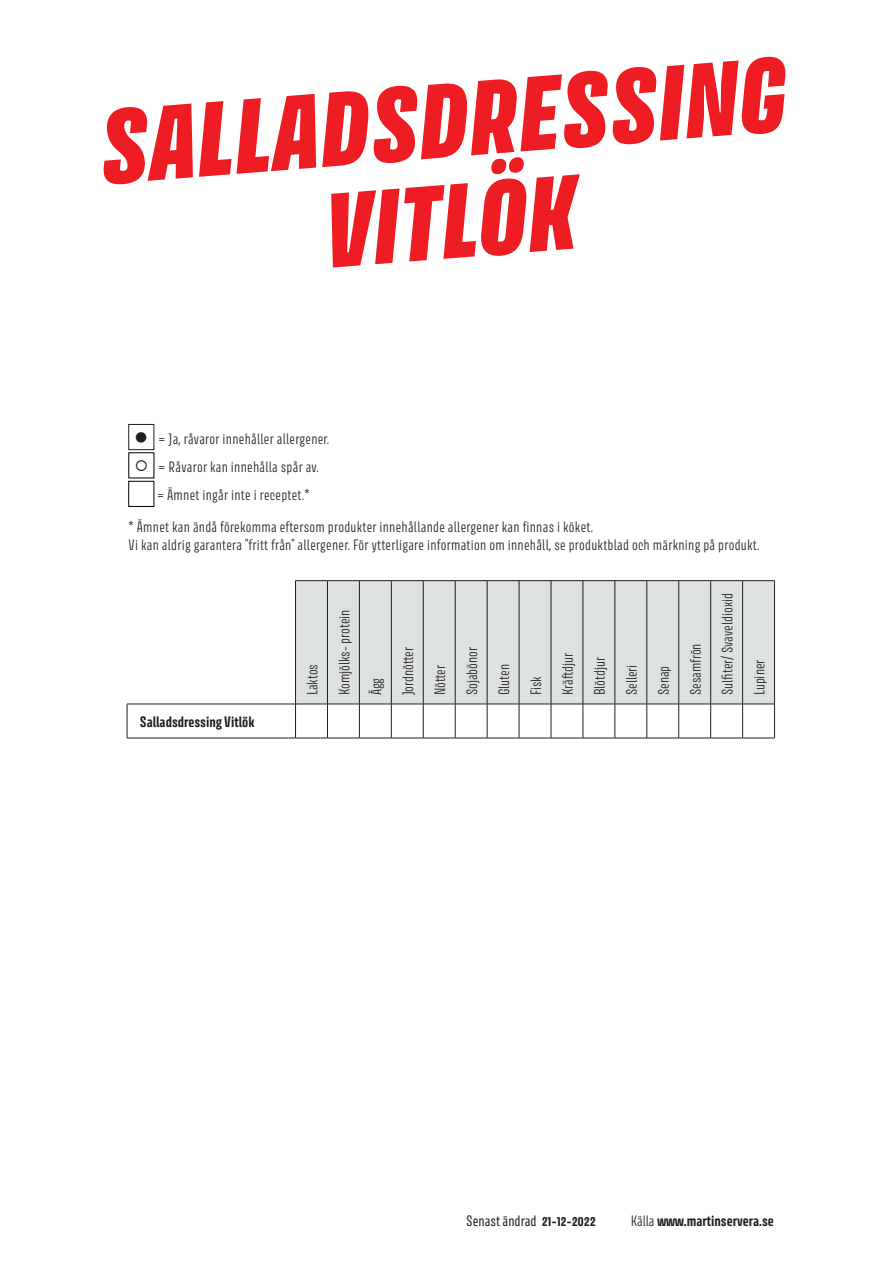
<style>
.page{position:relative;width:893px;height:1263px;background:#fff}
.page>*{position:absolute;margin:0;border:0;box-sizing:border-box;transform-origin:0 0}
.t1{font:93.75px "Avory I Latn Bl It";color:#ee1d23}
.t2{font:18px "Wingdings";color:#231f20}
.t3{font:300 13.5px "Avory I Latn";letter-spacing:.02em;color:#231f20}
.t4{font:300 13.5px "Avory I Latn";color:#231f20}
.t5{font:700 13.5px "Avory I Latn";color:#231f20}
.t6{font:13.5px "Avory I Latn";color:#231f20}
.s1{font-weight:700}
.s2{font-weight:300}
</style>
<div class="page">
<div style="left:129px;top:424px;width:25px;height:26px;border:1px solid #231f20"></div>
<div style="left:129px;top:481px;width:25px;height:26px;border:1px solid #000"></div>
<div style="left:296px;top:581px;width:478px;height:123px;background:#dde1e0"></div>
<svg style="left:128px;top:705px;width:646px;height:33px"></svg>
<hr style="left:327px;top:580px;width:32px;height:1px;background:#231f20">
<hr style="left:583px;top:581px;width:1px;height:123px;background:#231f20">
<hr style="left:615px;top:581px;width:1px;height:123px;background:#231f20">
<hr style="left:647px;top:581px;width:1px;height:123px;background:#231f20">
<hr style="left:678px;top:581px;width:1px;height:123px;background:#231f20">
<hr style="left:710px;top:581px;width:1px;height:123px;background:#231f20">
<hr style="left:127px;top:704px;width:169px;height:1px;background:#231f20">
<hr style="left:127px;top:704px;width:1px;height:34px;background:#231f20">
<hr style="left:296px;top:704px;width:31px;height:1px;background:#231f20">
<hr style="left:327px;top:704px;width:32px;height:1px;background:#231f20">
<hr style="left:359px;top:704px;width:32px;height:1px;background:#231f20">
<hr style="left:127px;top:738px;width:169px;height:1px;background:#231f20">
<hr style="left:327px;top:738px;width:32px;height:1px;background:#231f20">
<hr style="left:295px;top:580px;width:32px;height:1px;background:#231f20">
<hr style="left:295px;top:581px;width:1px;height:123px;background:#231f20">
<hr style="left:327px;top:581px;width:1px;height:123px;background:#231f20">
<hr style="left:295px;top:704px;width:1px;height:34px;background:#231f20">
<hr style="left:327px;top:704px;width:1px;height:34px;background:#231f20">
<hr style="left:296px;top:738px;width:31px;height:1px;background:#231f20">
<hr style="left:359px;top:580px;width:32px;height:1px;background:#231f20">
<hr style="left:359px;top:581px;width:1px;height:123px;background:#231f20">
<hr style="left:359px;top:704px;width:1px;height:34px;background:#231f20">
<hr style="left:359px;top:738px;width:32px;height:1px;background:#231f20">
<hr style="left:519px;top:738px;width:32px;height:1px;background:#231f20">
<hr style="left:391px;top:580px;width:32px;height:1px;background:#231f20">
<hr style="left:391px;top:581px;width:1px;height:123px;background:#231f20">
<hr style="left:551px;top:581px;width:1px;height:123px;background:#231f20">
<hr style="left:455px;top:580px;width:32px;height:1px;background:#231f20">
<hr style="left:423px;top:580px;width:32px;height:1px;background:#231f20">
<hr style="left:423px;top:581px;width:1px;height:123px;background:#231f20">
<hr style="left:455px;top:581px;width:1px;height:123px;background:#231f20">
<hr style="left:487px;top:580px;width:32px;height:1px;background:#231f20">
<hr style="left:487px;top:581px;width:1px;height:123px;background:#231f20">
<hr style="left:391px;top:704px;width:32px;height:1px;background:#231f20">
<hr style="left:391px;top:704px;width:1px;height:34px;background:#231f20">
<hr style="left:391px;top:738px;width:32px;height:1px;background:#231f20">
<hr style="left:423px;top:704px;width:32px;height:1px;background:#231f20">
<hr style="left:423px;top:704px;width:1px;height:34px;background:#231f20">
<hr style="left:423px;top:738px;width:32px;height:1px;background:#231f20">
<hr style="left:455px;top:704px;width:32px;height:1px;background:#231f20">
<hr style="left:455px;top:704px;width:1px;height:34px;background:#231f20">
<hr style="left:455px;top:738px;width:32px;height:1px;background:#231f20">
<hr style="left:487px;top:704px;width:32px;height:1px;background:#231f20">
<hr style="left:487px;top:704px;width:1px;height:34px;background:#231f20">
<hr style="left:519px;top:704px;width:1px;height:34px;background:#231f20">
<hr style="left:487px;top:738px;width:32px;height:1px;background:#231f20">
<hr style="left:551px;top:704px;width:1px;height:34px;background:#231f20">
<hr style="left:551px;top:738px;width:32px;height:1px;background:#231f20">
<hr style="left:583px;top:704px;width:1px;height:34px;background:#231f20">
<hr style="left:583px;top:738px;width:32px;height:1px;background:#231f20">
<hr style="left:615px;top:704px;width:1px;height:34px;background:#231f20">
<hr style="left:615px;top:738px;width:32px;height:1px;background:#231f20">
<hr style="left:647px;top:704px;width:1px;height:34px;background:#231f20">
<hr style="left:647px;top:738px;width:32px;height:1px;background:#231f20">
<hr style="left:678px;top:704px;width:1px;height:34px;background:#231f20">
<hr style="left:679px;top:738px;width:32px;height:1px;background:#231f20">
<hr style="left:710px;top:704px;width:1px;height:34px;background:#231f20">
<hr style="left:711px;top:738px;width:32px;height:1px;background:#231f20">
<hr style="left:742px;top:704px;width:1px;height:34px;background:#231f20">
<hr style="left:774px;top:704px;width:1px;height:34px;background:#231f20">
<hr style="left:743px;top:738px;width:32px;height:1px;background:#231f20">
<hr style="left:743px;top:580px;width:32px;height:1px;background:#231f20">
<hr style="left:774px;top:581px;width:1px;height:123px;background:#231f20">
<hr style="left:743px;top:704px;width:32px;height:1px;background:#231f20">
<hr style="left:519px;top:580px;width:32px;height:1px;background:#231f20">
<hr style="left:519px;top:581px;width:1px;height:123px;background:#231f20">
<hr style="left:551px;top:580px;width:32px;height:1px;background:#231f20">
<hr style="left:583px;top:580px;width:32px;height:1px;background:#231f20">
<hr style="left:615px;top:580px;width:32px;height:1px;background:#231f20">
<hr style="left:647px;top:580px;width:32px;height:1px;background:#231f20">
<hr style="left:679px;top:580px;width:32px;height:1px;background:#231f20">
<hr style="left:711px;top:580px;width:32px;height:1px;background:#231f20">
<hr style="left:742px;top:581px;width:1px;height:123px;background:#231f20">
<hr style="left:519px;top:704px;width:32px;height:1px;background:#231f20">
<hr style="left:551px;top:704px;width:32px;height:1px;background:#231f20">
<hr style="left:583px;top:704px;width:32px;height:1px;background:#231f20">
<hr style="left:615px;top:704px;width:32px;height:1px;background:#231f20">
<hr style="left:647px;top:704px;width:32px;height:1px;background:#231f20">
<hr style="left:679px;top:704px;width:32px;height:1px;background:#231f20">
<hr style="left:711px;top:704px;width:32px;height:1px;background:#231f20">
<p class="t1" style="left:96px;top:84px;width:688px;rotate:-4deg">SALLADSDRESSING</p>
<p class="t1" style="left:321px;top:169px;width:253px;rotate:-4deg">VITLÖK</p>
<p class="t2" style="left:135px;top:428px;width:15px">●</p>
<p class="t3" style="left:159px;top:430px;width:172px">= Ja, råvaror innehåller allergener.</p>
<p class="t3" style="left:159px;top:459px;width:162px">= Råvaror kan innehålla spår av.</p>
<p class="t3" style="left:157px;top:486px;width:154px">= Ämnet ingår inte i receptet.*</p>
<p class="t3" style="left:129px;top:518px;width:466px">* Ämnet kan ändå förekomma eftersom produkter innehållande allergener kan finnas i köket.</p>
<p class="t3" style="left:129px;top:536px;width:632px">Vi kan aldrig garantera ”fritt från” allergener. För ytterligare information om innehåll, se produktblad och märkning på produkt.</p>
<p class="t5" style="left:140px;top:713px;width:116px">Salladsdressing Vitlök</p>
<p class="t3" style="left:304px;top:695px;width:33px;rotate:-90deg">Laktos</p>
<p class="t4" style="left:336px;top:695px;width:88px;rotate:-90deg">Komjölks- protein</p>
<p class="t3" style="left:368px;top:695px;width:19px;rotate:-90deg">Ägg</p>
<p class="t4" style="left:400px;top:695px;width:50px;rotate:-90deg">Jordnötter</p>
<p class="t3" style="left:432px;top:695px;width:32px;rotate:-90deg">Nötter</p>
<p class="t4" style="left:464px;top:695px;width:50px;rotate:-90deg">Sojabönor</p>
<p class="t3" style="left:495px;top:695px;width:33px;rotate:-90deg">Gluten</p>
<p class="t3" style="left:527px;top:695px;width:21px;rotate:-90deg">Fisk</p>
<p class="t4" style="left:559px;top:695px;width:44px;rotate:-90deg">Kräftdjur</p>
<p class="t4" style="left:591px;top:695px;width:40px;rotate:-90deg">Blötdjur</p>
<p class="t3" style="left:623px;top:695px;width:32px;rotate:-90deg">Selleri</p>
<p class="t3" style="left:655px;top:695px;width:31px;rotate:-90deg">Senap</p>
<p class="t4" style="left:687px;top:695px;width:53px;rotate:-90deg">Sesamfrön</p>
<p class="t4" style="left:719px;top:695px;width:104px;rotate:-90deg">Sulfiter/ Svaveldioxid</p>
<p class="t4" style="left:751px;top:695px;width:37px;rotate:-90deg">Lupiner</p>
<p class="t6" style="left:466px;top:1212px;width:131px">Senast ändrad <span class="s1">21-12-2022</span></p>
<p class="t5" style="left:631px;top:1212px;width:145px"><span class="s2">Källa</span> www.martinservera.se</p>
</div>
